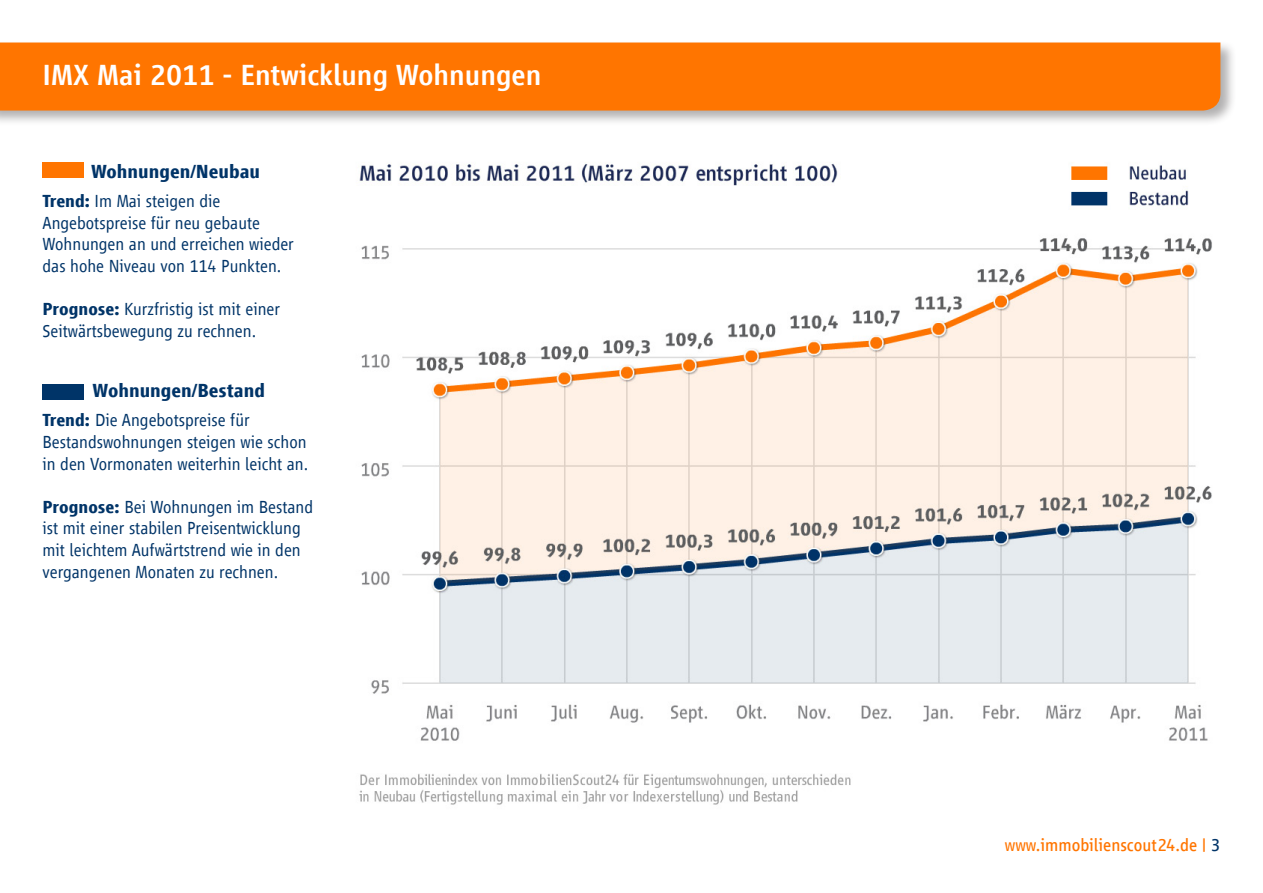
<style>
.page{position:relative;width:1263px;height:893px;background:#fff}
.page>*{position:absolute;margin:0;border:0;box-sizing:border-box;transform-origin:0 0}
.TitlePage{font:500 30px "Scout Vialog";color:#fff}
.t1{font:700 19.5px "Scout Vialog";color:#003468}
.t2{font:300 18px/21.6px "Scout Vialog";color:#003468}
.t3{font:18px "Scout Vialog";color:#ff7500}
.s1{font-weight:700}
.s2{color:#003468}
</style>
<div class="page">
<div style="left:43px;top:163px;width:41px;height:15px;background:#ff7500"></div>
<div style="left:43px;top:384px;width:41px;height:15px;background:#003468"></div>
<img style="left:359px;top:162px;width:853px;height:643px">
<div style="left:0;top:40px;width:1236px;height:87px;background:#231f20;opacity:.35"></div>
<div style="left:0;top:43px;width:1220px;height:68px;background:#ff7500"></div>
<p class="TitlePage" style="left:43px;top:59px;width:500px">IMX Mai 2011 - Entwicklung Wohnungen</p>
<p class="t1" style="left:91px;top:161px;width:170px">Wohnungen/Neubau</p>
<p class="t2" style="left:43px;top:190px;width:253px"><span class="s1">Trend:</span> Im Mai steigen die<br>Angebotspreise für neu gebaute<br>Wohnungen an und erreichen wieder das hohe Niveau von 114 Punkten.</p>
<p class="t2" style="left:43px;top:298px;width:239px"><span class="s1">Prognose:</span> Kurzfristig ist mit einer<br>Seitwärtsbewegung zu rechnen.</p>
<p class="t1" style="left:93px;top:380px;width:174px">Wohnungen/Bestand</p>
<p class="t2" style="left:43px;top:410px;width:267px"><span class="s1">Trend:</span> Die Angebotspreise für<br>Bestandswohnungen steigen wie schon in den Vormonaten weiterhin leicht an.</p>
<p class="t2" style="left:43px;top:496px;width:272px"><span class="s1">Prognose:</span> Bei Wohnungen im Bestand ist mit einer stabilen Preisentwicklung mit leichtem Aufwärtstrend wie in den vergangenen Monaten zu rechnen.</p>
<p class="t3" style="left:1005px;top:835px;width:217px">www.immobilienscout24.de | <span class="s2">3</span></p>
</div>
